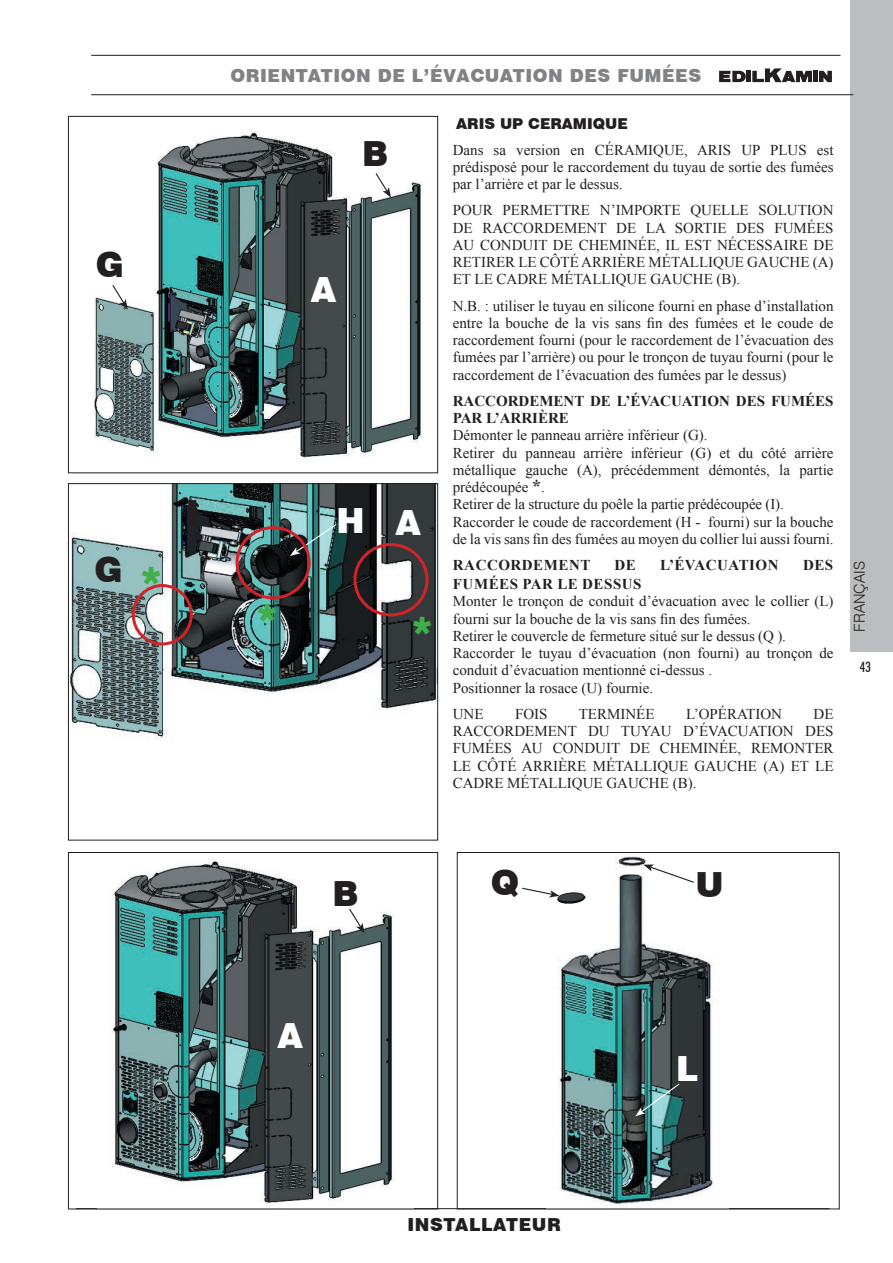
<style>
.page{position:relative;width:893px;height:1263px;background:#fff}
.page>*{position:absolute;margin:0;border:0;box-sizing:border-box;transform-origin:0 0}
.t1{font:900 40.5px "Swiss 721 BT";color:#40ae49}
.t2{font:900 34.65px "Swiss 721 BT";color:#231f20}
.t3{font:900 34.65px "Swiss 721 BT";color:#fff}
.t4{font:900 18px "Swiss 721 BT";letter-spacing:.03em;color:#808285}
.t5{font:900 18px "Swiss 721 BT";letter-spacing:.03em;color:#231f20}
.t6{font:15px/17.2px "Times New Roman";color:#231f20;text-align:justify}
.t7{font:700 15px/17.2px "Times New Roman";color:#231f20}
.t8{font:700 15px "Times New Roman";letter-spacing:.035em;color:#231f20}
.t9{font:900 15px "Swiss 721 BT";color:#231f20}
.t10{font:300 15px "Swiss 721 BT";color:#231f20}
.t11{font:500 condensed 14.25px "Futura BT";color:#231f20}
.s1{font-weight:700;font-size:18px}
</style>
<div class="page">
<div style="left:850px;top:0;width:43px;height:652px;background:#bcbdc0"></div>
<svg style="left:452px;top:95px;width:178px;height:1px"></svg>
<hr style="left:91px;top:55px;width:750px;height:1px;background:#231f20">
<hr style="left:91px;top:94px;width:762px;height:1px;background:#231f20">
<div style="left:813px;top:71px;width:5px;height:11px;background:#231f20"></div>
<hr style="left:747px;top:71px;width:4px;height:11px;background:#231f20">
<svg style="left:719px;top:71px;width:27px;height:11px"></svg>
<svg style="left:752px;top:68px;width:60px;height:14px"></svg>
<svg style="left:819px;top:71px;width:13px;height:11px"></svg>
<hr style="left:76px;top:1208px;width:753px;height:1px;background:#231f20">
<img style="left:93px;top:132px;width:331px;height:326px">
<div style="left:68px;top:116px;width:370px;height:357px;border:1px solid #231f20"></div>
<img style="left:70px;top:485px;width:366px;height:255px">
<div style="left:68px;top:483px;width:370px;height:357px;border:1px solid #231f20"></div>
<svg style="left:374px;top:172px;width:17px;height:26px"></svg>
<svg style="left:111px;top:284px;width:17px;height:25px"></svg>
<svg style="left:290px;top:523px;width:48px;height:33px;background:#668485"></svg>
<img style="left:111px;top:860px;width:283px;height:346px">
<div style="left:68px;top:852px;width:370px;height:357px;border:1px solid #231f20"></div>
<img style="left:558px;top:856px;width:156px;height:350px">
<div style="left:457px;top:852px;width:383px;height:357px;border:1px solid #231f20"></div>
<img style="left:549px;top:889px;width:55px;height:36px">
<svg style="left:348px;top:908px;width:17px;height:25px"></svg>
<svg style="left:635px;top:1082px;width:46px;height:34px;background:#517e7e"></svg>
<svg style="left:643px;top:864px;width:52px;height:20px"></svg>
<svg style="left:522px;top:887px;width:37px;height:10px"></svg>
<div style="left:132px;top:584px;width:61px;height:61px;border:3px solid #d1232a;border-radius:50%"></div>
<div style="left:353px;top:543px;width:76px;height:73px;border:3px solid #d1232a;border-radius:50%"></div>
<div style="left:236px;top:526px;width:75px;height:73px;border:3px solid #d1232a;border-radius:50%"></div>
<h2 class="t2" style="left:96px;top:244px;width:30px">G</h2>
<h2 class="t2" style="left:95px;top:549px;width:30px">G</h2>
<h1 class="t1" style="left:141px;top:557px;width:22px">*</h1>
<h2 class="t2" style="left:186px;top:491px;width:15px">I</h2>
<p class="t4" style="left:231px;top:64px;width:472px">ORIENTATION DE L’ÉVACUATION DES FUMÉES</p>
<h1 class="t1" style="left:257px;top:594px;width:22px">*</h1>
<h2 class="t2" style="left:362px;top:132px;width:28px">B</h2>
<h2 class="t3" style="left:311px;top:268px;width:27px">A</h2>
<h2 class="t3" style="left:336px;top:501px;width:86px">H A</h2>
<h1 class="t1" style="left:412px;top:606px;width:22px">*</h1>
<p class="t9" style="left:456px;top:114px;width:173px">ARIS UP CERAMIQUE</p>
<p class="t6" style="left:453px;top:140px;width:382px">Dans sa version en CÉRAMIQUE, ARIS UP PLUS est prédisposé pour le raccordement du tuyau de sortie des fumées par l’arrière et par le dessus.</p>
<p class="t6" style="left:453px;top:201px;width:382px">POUR PERMETTRE N’IMPORTE QUELLE SOLUTION DE RACCORDEMENT DE LA SORTIE DES FUMÉES AU CONDUIT DE CHEMINÉE, IL EST NÉCESSAIRE DE RETIRER LE CÔTÉ ARRIÈRE MÉTALLIQUE GAUCHE (A)<br>ET LE CADRE MÉTALLIQUE GAUCHE (B).</p>
<p class="t6" style="left:453px;top:296px;width:382px">N.B. : utiliser le tuyau en silicone fourni en phase d’installation entre la bouche de la vis sans fin des fumées et le coude de raccordement fourni (pour le raccordement de l’évacuation des fumées par l’arrière) ou pour le tronçon de tuyau fourni (pour le raccordement de l’évacuation des fumées par le dessus)</p>
<p class="t7" style="left:453px;top:392px;width:382px">RACCORDEMENT DE L’ÉVACUATION DES FUMÉES<br>PAR L’ARRIÈRE</p>
<p class="t6" style="left:453px;top:426px;width:382px;text-align:left">Démonter le panneau arrière inférieur (G).<br>Retirer du panneau arrière inférieur (G) et du côté arrière métallique gauche (A), précédemment démontés, la partie prédécoupée <span class="s1">*</span>.<br>Retirer de la structure du poêle la partie prédécoupée (I).<br>Raccorder le coude de raccordement (H - fourni) sur la bouche de la vis sans fin des fumées au moyen du collier lui aussi fourni.</p>
<p class="t8" style="left:453px;top:554px;width:139px">RACCORDEMENT</p>
<p class="t7" style="left:614px;top:556px;width:23px">DE</p>
<p class="t8" style="left:660px;top:554px;width:120px">L’ÉVACUATION</p>
<p class="t7" style="left:803px;top:556px;width:32px">DES</p>
<p class="t8" style="left:453px;top:573px;width:190px">FUMÉES PAR LE DESSUS</p>
<p class="t6" style="left:453px;top:592px;width:382px;text-align:left">Monter le tronçon de conduit d’évacuation avec le collier (L) fourni sur la bouche de la vis sans fin des fumées.<br>Retirer le couvercle de fermeture situé sur le dessus (Q ).<br>Raccorder le tuyau d’évacuation (non fourni) au tronçon de conduit d’évacuation mentionné ci-dessus .<br>Positionner la rosace (U) fournie.</p>
<p class="t6" style="left:453px;top:705px;width:32px">UNE</p>
<p class="t6" style="left:515px;top:705px;width:34px">FOIS</p>
<p class="t6" style="left:579px;top:705px;width:77px">TERMINÉE</p>
<p class="t6" style="left:686px;top:705px;width:98px">L’OPÉRATION</p>
<p class="t6" style="left:453px;top:705px;width:382px;text-indent:361px">DE RACCORDEMENT DU TUYAU D’ÉVACUATION DES FUMÉES AU CONDUIT DE CHEMINÉE, REMONTER LE CÔTÉ ARRIÈRE MÉTALLIQUE GAUCHE (A) ET LE CADRE MÉTALLIQUE GAUCHE (B).</p>
<p class="t10" style="left:850px;top:632px;width:72px;rotate:-90deg">FRANÇAIS</p>
<p class="t11" style="left:860px;top:658px;width:12px">43</p>
<h2 class="t2" style="left:333px;top:873px;width:28px">B</h2>
<h2 class="t2" style="left:491px;top:862px;width:30px">Q</h2>
<h2 class="t2" style="left:695px;top:864px;width:30px">U</h2>
<h2 class="t3" style="left:278px;top:1014px;width:27px">A</h2>
<h2 class="t3" style="left:676px;top:1047px;width:24px">L</h2>
<p class="t5" style="left:407px;top:1214px;width:155px">INSTALLATEUR</p>
</div>
